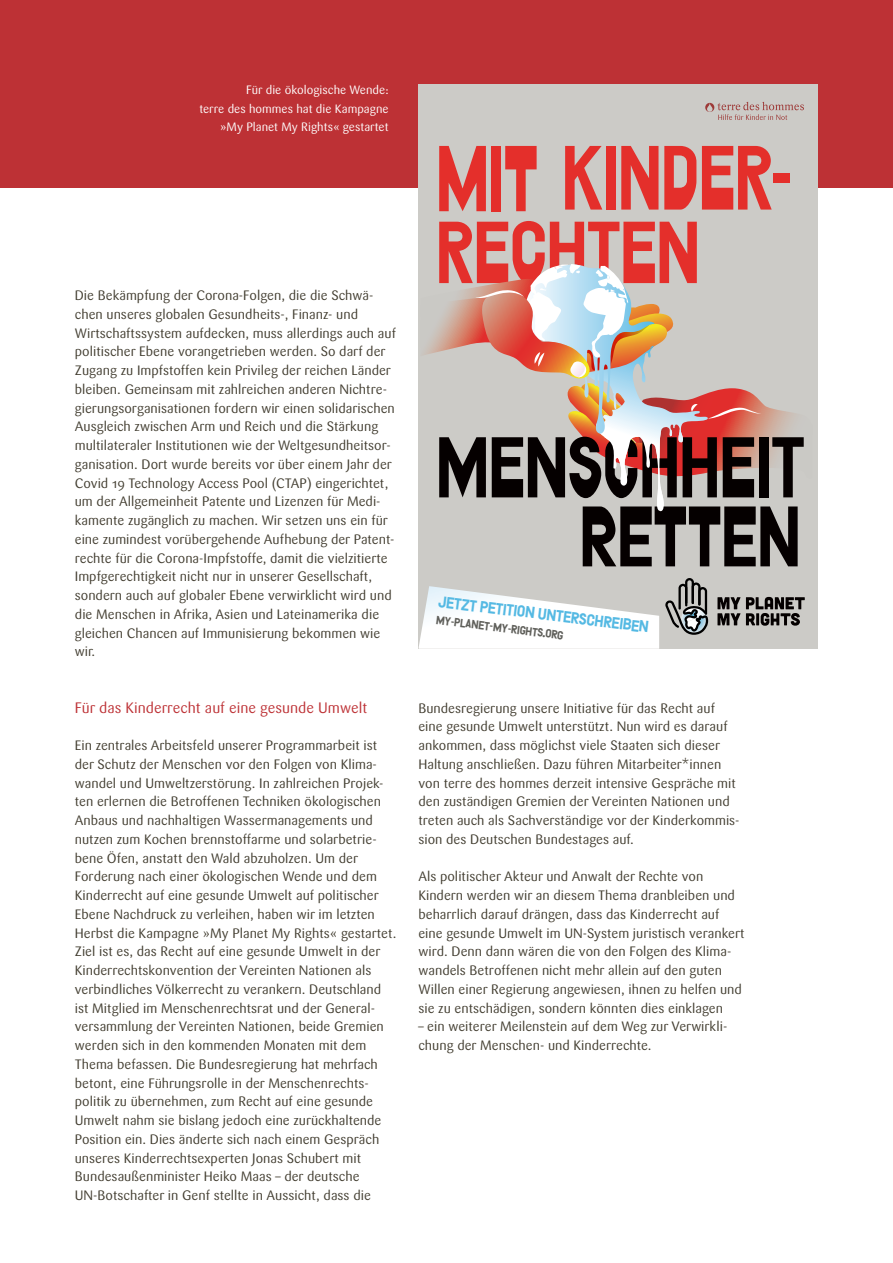
<style>
.page{position:relative;width:893px;height:1263px;background:#fff}
.page>*{position:absolute;margin:0;border:0;box-sizing:border-box;transform-origin:0 0}
.t1{font:700 16.05px "Raw";color:#54b9e3}
.H3_T3{font:15px "Sari OT";color:#bd3135}
.P_Erster{font:13.5px/18.8px "Sari OT";color:#413c2f}
.t2{font:12px/18.8px "Sari OT";color:#fff;text-align:right}
.t3{font:700 11.85px "Raw";color:#5f5f5a}
.s1{font-family:"Bebas Kai";font-weight:400}
</style>
<div class="page">
<div style="left:0;top:0;width:893px;height:188px;background:#bd3135"></div>
<div style="left:418px;top:84px;width:400px;height:565px;background:#cccbc7"></div>
<svg style="left:439px;top:146px;width:47px;height:65px"></svg>
<div style="left:492px;top:146px;width:9px;height:65px;background:#e42f2b"></div>
<div style="left:774px;top:173px;width:16px;height:10px;background:#e42f2b"></div>
<svg style="left:505px;top:146px;width:32px;height:65px"></svg>
<svg style="left:565px;top:146px;width:37px;height:64px"></svg>
<div style="left:606px;top:146px;width:9px;height:64px;background:#e42f2b"></div>
<svg style="left:621px;top:146px;width:37px;height:64px"></svg>
<svg style="left:664px;top:146px;width:32px;height:64px"></svg>
<svg style="left:702px;top:146px;width:70px;height:64px"></svg>
<svg style="left:424px;top:221px;width:380px;height:345px"></svg>
<svg style="left:419px;top:586px;width:240px;height:63px"></svg>
<svg style="left:705px;top:102px;width:99px;height:18px"></svg>
<svg style="left:665px;top:578px;width:43px;height:57px"></svg>
<svg style="left:717px;top:597px;width:88px;height:29px"></svg>
<p class="t2" style="left:199px;top:80px;width:191px">Für die ökologische Wende:<br>terre des hommes hat die Kampagne »My Planet My Rights« gestartet</p>
<p class="P_Erster" style="left:75px;top:286px;width:323px">Die Bekämpfung der Corona-Folgen, die die Schwä&shy;chen unseres globalen Gesundheits-, Finanz- und Wirtschaftssystem aufdecken, muss allerdings auch auf politischer Ebene vorangetrieben werden. So darf der Zugang zu Impfstoffen kein Privileg der reichen Länder bleiben. Gemeinsam mit zahlreichen anderen Nichtre&shy;gierungsorganisationen fordern wir einen solidarischen Ausgleich zwischen Arm und Reich und die Stärkung multilateraler Institutionen wie der Weltgesundheitsor&shy;ganisation. Dort wurde bereits vor über einem Jahr der Covid 19 Technology Access Pool (CTAP) eingerichtet, um der Allgemeinheit Patente und Lizenzen für Medi&shy;kamente zugänglich zu machen. Wir setzen uns ein für eine zumindest vorübergehende Aufhebung der Patent&shy;rechte für die Corona-Impfstoffe, damit die vielzitierte Impfgerechtigkeit nicht nur in unserer Gesellschaft, sondern auch auf globaler Ebene verwirklicht wird und die Menschen in Afrika, Asien und Lateinamerika die gleichen Chancen auf Immunisierung bekommen wie wir.</p>
<h3 class="H3_T3" style="left:75px;top:698px;width:294px">Für das Kinderrecht auf eine gesunde Umwelt</h3>
<p class="P_Erster" style="left:75px;top:736px;width:323px">Ein zentrales Arbeitsfeld unserer Programmarbeit ist der Schutz der Menschen vor den Folgen von Klima&shy;wandel und Umweltzerstörung. In zahlreichen Projek&shy;ten erlernen die Betroffenen Techniken ökologischen Anbaus und nachhaltigen Wassermanagements und nutzen zum Kochen brennstoffarme und solarbetrie&shy;bene Öfen, anstatt den Wald abzuholzen. Um der Forderung nach einer ökologischen Wende und dem Kinderrecht auf eine gesunde Umwelt auf politischer Ebene Nachdruck zu verleihen, haben wir im letzten Herbst die Kampagne »My Planet My Rights« gestartet.<br>Ziel ist es, das Recht auf eine gesunde Umwelt in der Kinderrechtskonvention der Vereinten Nationen als verbindliches Völkerrecht zu verankern. Deutschland ist Mitglied im Menschenrechtsrat und der General&shy;versammlung der Vereinten Nationen, beide Gremien werden sich in den kommenden Monaten mit dem Thema befassen. Die Bundesregierung hat mehrfach betont, eine Führungsrolle in der Menschenrechts&shy;politik zu übernehmen, zum Recht auf eine gesunde Umwelt nahm sie bislang jedoch eine zurückhaltende Position ein. Dies änderte sich nach einem Gespräch unseres Kinderrechtsexperten Jonas Schubert mit Bundesaußenminister Heiko Maas – der deutsche UN-Botschafter in Genf stellte in Aussicht, dass die</p>
<p class="t1" style="left:439px;top:594px;width:213px;rotate:7deg">Jetzt Petition unterschreiben</p>
<p class="t3" style="left:437px;top:614px;width:130px;rotate:7deg">my<span class="s1">-</span>planet<span class="s1">-</span>my<span class="s1">-</span>rights.org</p>
<p class="P_Erster" style="left:418px;top:698px;width:323px">Bundesregierung unsere Initiative für das Recht auf eine gesunde Umwelt unterstützt. Nun wird es darauf ankommen, dass möglichst viele Staaten sich dieser Haltung anschließen. Dazu führen Mitarbeiter*innen von terre des hommes derzeit intensive Gespräche mit den zuständigen Gremien der Vereinten Nationen und treten auch als Sachverständige vor der Kinderkommis&shy;sion des Deutschen Bundestages auf.</p>
<p class="P_Erster" style="left:418px;top:867px;width:328px">Als politischer Akteur und Anwalt der Rechte von Kindern werden wir an diesem Thema dranbleiben und beharrlich darauf drängen, dass das Kinderrecht auf eine gesunde Umwelt im UN-System juristisch verankert wird. Denn dann wären die von den Folgen des Klima&shy;wandels Betroffenen nicht mehr allein auf den guten Willen einer Regierung angewiesen, ihnen zu helfen und sie zu entschädigen, sondern könnten dies einklagen</p>
<p class="P_Erster" style="left:418px;top:1017px;width:310px">– ein weiterer Meilenstein auf dem Weg zur Verwirkli&shy;chung der Menschen- und Kinderrechte.</p>
</div>
